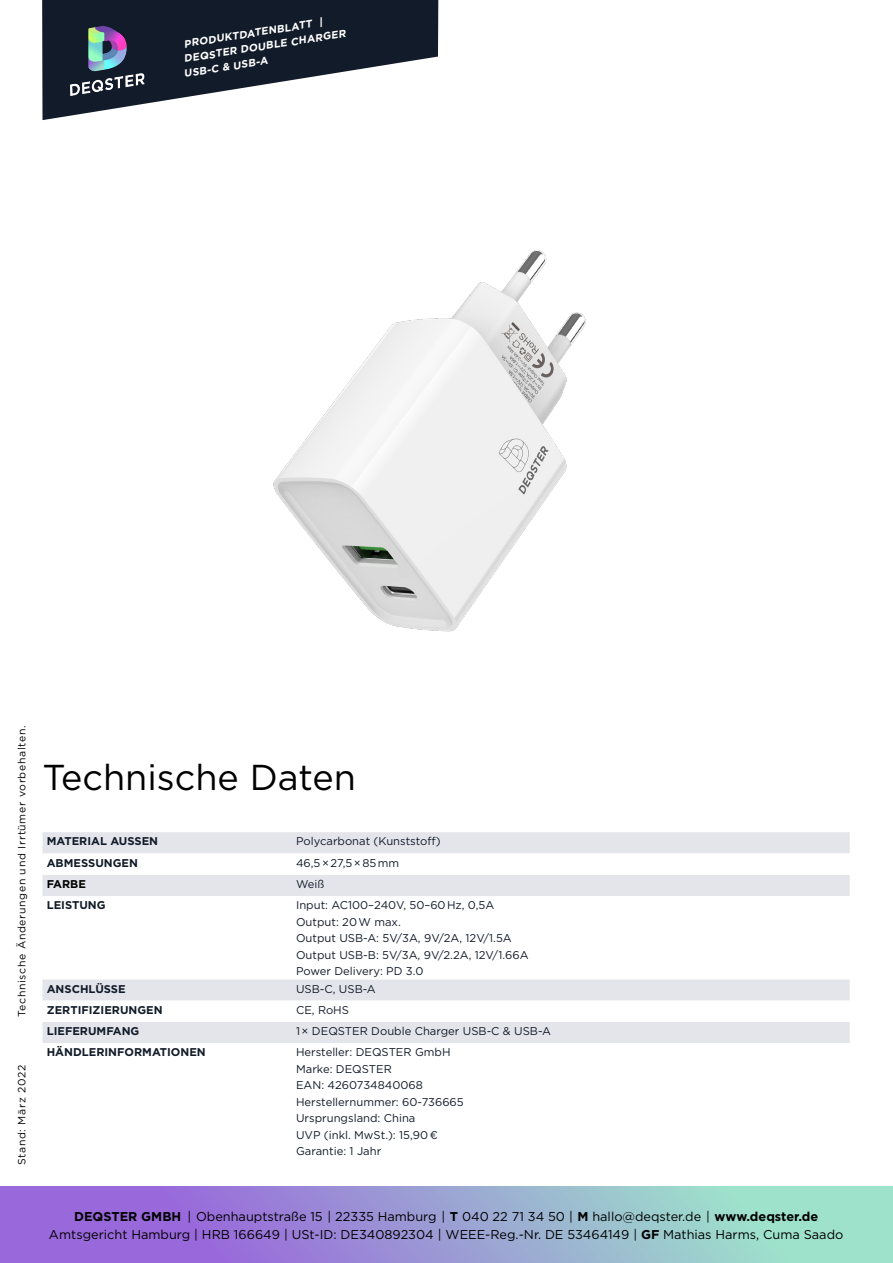
<style>
.page{position:relative;width:893px;height:1263px;background:#fff}
.page>*{position:absolute;margin:0;border:0;box-sizing:border-box;transform-origin:0 0}
.t1{font:36px "Gotham";color:#000}
.t2{font:12.75px/18.1px "Gotham";color:#000;text-align:center}
.t3{font:11.25px/16.5px "Gotham";color:#121b29}
.t4{font:700 11.25px "Gotham";color:#121b29}
.t5{font:700 11.25px "Gotham";color:#000}
.t6{font:10.5px "Gotham";letter-spacing:.06em;color:#000}
.t7{font:italic 700 10.5px/14.7px "Gotham";color:#fff}
.s1{font-weight:700}
</style>
<div class="page">
<svg style="left:0;top:1186px;width:893px;height:77px;background:#9ba1d3"></svg>
<svg style="left:42px;top:0;width:396px;height:120px;fill:#121b29"></svg>
<img style="left:70px;top:27px;width:75px;height:69px">
<div style="left:43px;top:832px;width:807px;height:21px;background:#e3e5eb"></div>
<svg style="left:43px;top:875px;width:807px;height:168px"></svg>
<img style="left:273px;top:250px;width:313px;height:382px">
<p class="t7" style="left:178px;top:37px;width:167px;text-indent:5px;rotate:-9deg">PRODUKTDATENBLATT |<br>DEQSTER DOUBLE CHARGER<br>USB-C &amp; USB-A</p>
<p class="t6" style="left:15px;top:1017px;width:293px;rotate:-90deg">Technische Änderungen und Irrtümer vorbehalten.</p>
<p class="t6" style="left:15px;top:1165px;width:102px;rotate:-90deg">Stand: März 2022</p>
<h1 class="t1" style="left:43px;top:754px;width:315px">Technische Daten</h1>
<p class="t4" style="left:47px;top:834px;width:113px">MATERIAL AUSSEN</p>
<p class="t3" style="left:296px;top:833px;width:146px">Polycarbonat (Kunststoff)</p>
<p class="t4" style="left:47px;top:855px;width:93px">ABMESSUNGEN</p>
<p class="t3" style="left:296px;top:854px;width:105px">46,5 × 27,5 × 85 mm</p>
<p class="t5" style="left:47px;top:876px;width:41px">FARBE</p>
<p class="t3" style="left:296px;top:875px;width:30px">Weiß</p>
<p class="t4" style="left:47px;top:898px;width:60px">LEISTUNG</p>
<p class="t3" style="left:296px;top:897px;width:234px">Input: AC100–240V, 50–60Hz, 0,5A<br>Output: 20 W max.<br>Output USB-A: 5V/3A, 9V/ 2A, 12V/1.5A<br>Output USB-B: 5V/3A, 9V/ 2.2A, 12V/1.66A<br>Power Delivery: PD 3.0</p>
<p class="t4" style="left:47px;top:981px;width:80px">ANSCHLÜSSE</p>
<p class="t3" style="left:296px;top:980px;width:81px">USB-C, USB-A</p>
<p class="t4" style="left:47px;top:1002px;width:117px">ZERTIFIZIERUNGEN</p>
<p class="t3" style="left:296px;top:1001px;width:55px">CE, RoHS</p>
<p class="t4" style="left:47px;top:1024px;width:94px">LIEFERUMFANG</p>
<p class="t3" style="left:296px;top:1023px;width:257px">1 × DEQSTER Double Charger USB-C &amp; USB-A</p>
<p class="t4" style="left:47px;top:1045px;width:161px">HÄNDLERINFORMATIONEN</p>
<p class="t3" style="left:296px;top:1044px;width:169px">Hersteller: DEQSTER GmbH<br>Marke: DEQSTER<br>EAN: 4260734840068<br>Herstellernummer: 60-736665<br>Ursprungsland: China<br>UVP (inkl. MwSt.): 15,90 €<br>Garantie: 1 Jahr</p>
<p class="t2" style="left:49px;top:1207px;width:796px"><span class="s1">DEQSTER GMBH</span> | Obenhauptstraße 15 | 22335 Hamburg | <span class="s1">T</span> 040 22 71 34 50 | <span class="s1">M</span> hallo@deqster.de | <span class="s1">www.deqster.de<br></span>Amtsgericht Hamburg | HRB 166649 | USt-ID: DE340892304 | WEEE-Reg.-Nr. DE 53464149 | <span class="s1">GF</span> Mathias Harms, Cuma Saado</p>
</div>
